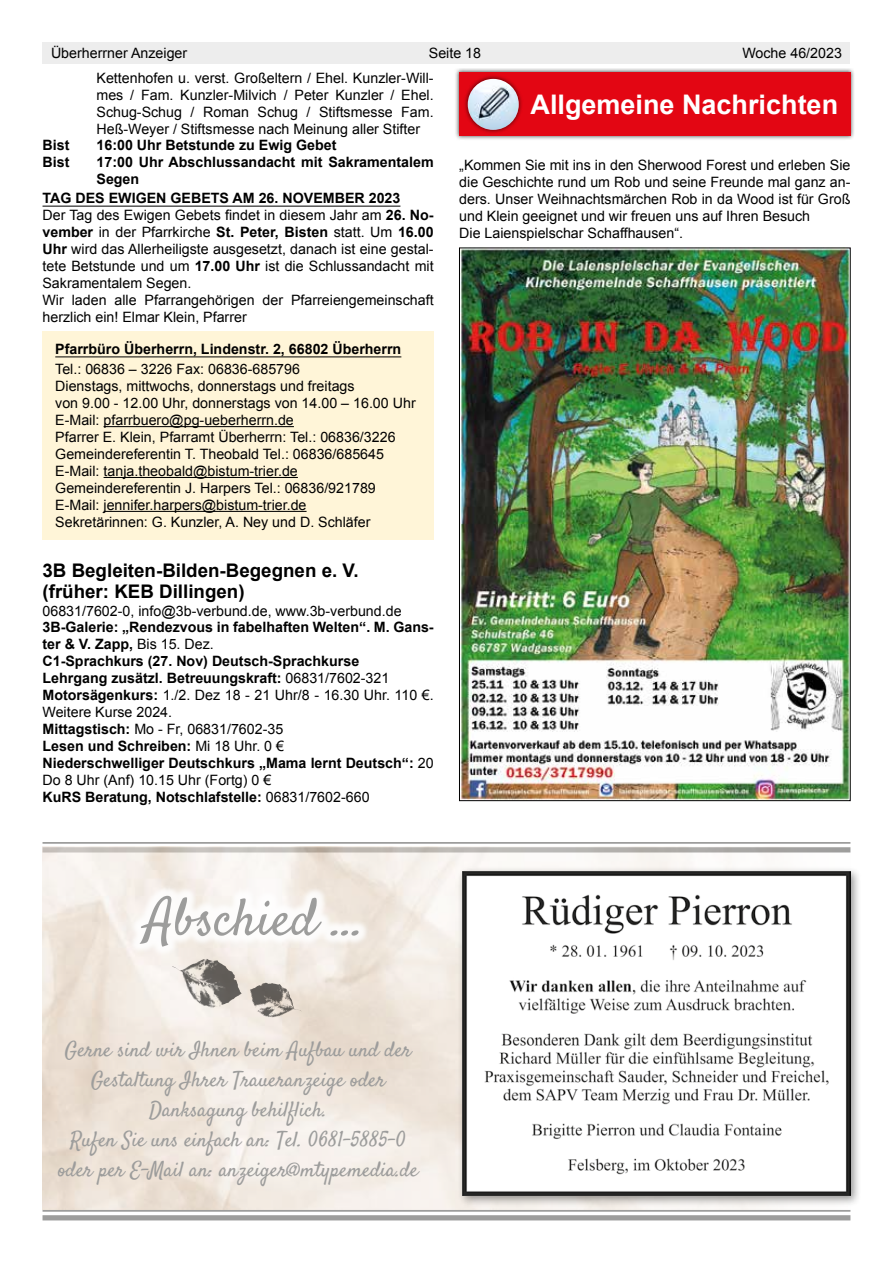
<style>
.page{position:relative;width:893px;height:1263px;background:#fff}
.page>*{position:absolute;margin:0;border:0;box-sizing:border-box;transform-origin:0 0}
.t1{font:52.5px "Satisfy";color:#9d9d9c}
.t2{font:700 27px "Arial";color:#fff}
.t3{font:21px/30px "Satisfy";color:#9d9d9c;text-align:center}
.t4{font:700 18.75px/21px "Arial";color:#000}
.t5{font:14.25px/17px "Arial";color:#000}
.t6{font:700 14.25px/17px "Arial";color:#000}
.s1{font-weight:700}
.s2{font-weight:400}
</style>
<div class="page">
<div style="left:43px;top:43px;width:807px;height:21px;background:#ededed"></div>
<div style="left:455px;top:68px;width:400px;height:72px;background:#000;opacity:.7"></div>
<div style="left:459px;top:72px;width:391px;height:64px;background:#e30613"></div>
<div style="left:463px;top:74px;width:60px;height:61px;background:#000;opacity:.7"></div>
<img style="left:468px;top:79px;width:51px;height:51px;border-radius:26px">
<hr style="left:43px;top:206px;width:357px;height:1px;background:#000">
<div style="left:43px;top:331px;width:391px;height:209px;background:#fff5d8"></div>
<hr style="left:55px;top:356px;width:346px;height:1px;background:#000">
<hr style="left:104px;top:426px;width:190px;height:1px;background:#000">
<hr style="left:104px;top:477px;width:194px;height:1px;background:#000">
<hr style="left:104px;top:511px;width:203px;height:1px;background:#000">
<hr style="left:43px;top:842px;width:807px;height:2px;background:#9d9d9c">
<hr style="left:43px;top:1210px;width:807px;height:2px;background:#9d9d9c">
<div style="left:43px;top:1215px;width:807px;height:5px;background:#9d9d9c"></div>
<div style="left:128px;top:884px;width:242px;height:74px;background:#fff;opacity:.85"></div>
<img style="left:171px;top:959px;width:71px;height:49px">
<img style="left:249px;top:983px;width:48px;height:35px">
<div style="left:458px;top:866px;width:404px;height:341px;background:#000;opacity:.4"></div>
<img style="left:463px;top:872px;width:387px;height:323px">
<img style="left:461px;top:250px;width:387px;height:549px">
<p class="t5" style="left:51px;top:45px;width:138px">Überherrner Anzeiger</p>
<p class="t5" style="left:429px;top:45px;width:54px">Seite 18</p>
<p class="t5" style="left:742px;top:45px;width:101px">Woche 46/2023</p>
<h2 class="t2" style="left:531px;top:87px;width:309px">Allgemeine Nachrichten</h2>
<p class="t5" style="left:459px;top:157px;width:393px">„Kommen Sie mit ins in den Sherwood Forest und erleben Sie die Geschichte rund um Rob und seine Freunde mal ganz an&shy;ders. Unser Weihnachtsmärchen Rob in da Wood ist für Groß und Klein geeignet und wir freuen uns auf Ihren Besuch<br>Die Laienspielschar Schaffhausen“.</p>
<p class="t5" style="left:97px;top:69px;width:339px;text-align:justify">Kettenhofen u. verst. Großeltern / Ehel. Kunzler-Will&shy;mes / Fam. Kunzler-Milvich / Peter Kunzler / Ehel.<br>Schug-Schug / Roman Schug / Stiftsmesse Fam.<br>Heß-Weyer / Stiftsmesse nach Meinung aller Stifter</p>
<p class="t6" style="left:43px;top:137px;width:28px">Bist</p>
<p class="t6" style="left:97px;top:137px;width:241px">16:00 Uhr Betstunde zu Ewig Gebet</p>
<p class="t6" style="left:43px;top:154px;width:28px">Bist</p>
<p class="t6" style="left:97px;top:154px;width:339px">17:00 Uhr Abschlussandacht mit Sakramentalem<br>Segen</p>
<p class="t5" style="left:42px;top:190px;width:393px"><span class="s1">TAG DES EWIGEN GEBETS AM 26. NOVEMBER 2023<br></span>Der Tag des Ewigen Gebets findet in diesem Jahr am <span class="s1">26. No&shy;vember</span> in der Pfarrkirche <span class="s1">St. Peter, Bisten</span> statt. Um <span class="s1">16.00<br>Uhr</span> wird das Allerheiligste ausgesetzt, danach ist eine gestal&shy;tete Betstunde und um <span class="s1">17.00 Uhr</span> ist die Schlussandacht mit Sakramentalem Segen.<br>Wir laden alle Pfarrangehörigen der Pfarreiengemeinschaft herzlich ein! Elmar Klein, Pfarrer</p>
<p class="t6" style="left:55px;top:341px;width:348px">Pfarrbüro Überherrn, Lindenstr. 2, 66802 Überherrn</p>
<p class="t5" style="left:55px;top:361px;width:362px">Tel.: 06836 – 3226 Fax: 06836-685796<br>Dienstags, mittwochs, donnerstags und freitags<br>von 9.00 - 12.00 Uhr, donnerstags von 14.00 – 16.00 Uhr E-Mail: pfarrbuero@pg-ueberherrn.de<br>Pfarrer E. Klein, Pfarramt Überherrn: Tel.: 06836/3226<br>Gemeindereferentin T. Theobald Tel.: 06836/685645<br>E-Mail: tanja.theobald@bistum-trier.de Gemeindereferentin J. Harpers Tel.: 06836/921789<br>E-Mail: jennifer.harpers@bistum-trier.de<br>Sekretärinnen: G. Kunzler, A. Ney und D. Schläfer</p>
<h3 class="t4" style="left:43px;top:561px;width:318px">3B Begleiten-Bilden-Begegnen e. V. (früher: KEB Dillingen)</h3>
<p class="t5" style="left:43px;top:602px;width:361px">06831/7602-0, info@3b-verbund.de, www.3b-verbund.de</p>
<p class="t6" style="left:43px;top:619px;width:393px">3B-Galerie: „Rendezvous in fabelhaften Welten“. M. Gans&shy;ter &amp; V. Zapp, <span class="s2">Bis 15. Dez.<br></span>C1-Sprachkurs (27. Nov) Deutsch-Sprachkurse<br>Lehrgang zusätzl. Betreuungskraft: <span class="s2">06831/7602-321<br></span>Motorsägenkurs: <span class="s2">1./2. Dez 18 - 21 Uhr/8 - 16.30 Uhr. 110 €.<br>Weitere Kurse 2024.<br></span>Mittagstisch: <span class="s2">Mo - Fr, 06831/7602-35<br></span>Lesen und Schreiben: <span class="s2">Mi 18 Uhr. 0 €<br></span>Niederschwelliger Deutschkurs „Mama lernt Deutsch“: <span class="s2">20<br>Do 8 Uhr (Anf) 10.15 Uhr (Fortg) 0 €<br></span>KuRS Beratung, Notschlafstelle: <span class="s2">06831/7602-660</span></p>
<h1 class="t1" style="left:145px;top:885px;width:221px">Abschied …</h1>
<h3 class="t3" style="left:58px;top:1036px;width:362px">Gerne sind wir Ihnen beim Aufbau und der Gestaltung Ihrer Traueranzeige oder Danksagung behilflich.<br>Rufen Sie uns einfach an: Tel. 0681-5885-0 oder per E-Mail an: anzeiger@mtypemedia.de</h3>
</div>
